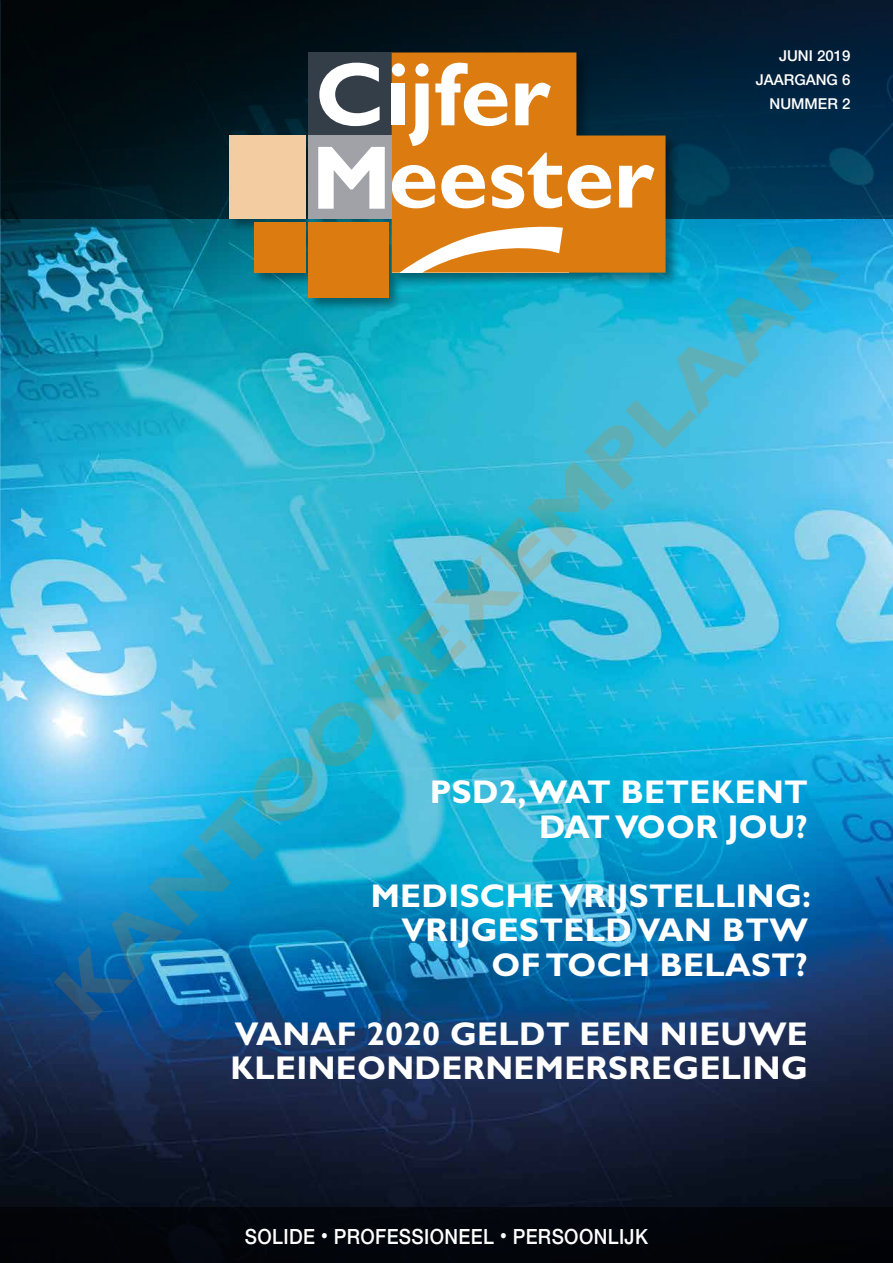
<style>
.page{position:relative;width:893px;height:1263px;background:#fff}
.page>*{position:absolute;margin:0;border:0;box-sizing:border-box;transform-origin:0 0}
.t1{font:700 33px/34.5px "Gill Sans Std";letter-spacing:.01em;color:#fff;text-align:right}
.t2{font:500 21px "Helvetica Neue LT Std";letter-spacing:.02em;color:#fff;scale:.9 1}
.t3{font:500 15px/24px "Helvetica Neue LT Std";color:#fff;text-align:right}
.s1{font-size:15px}
</style>
<div class="page">
<img style="left:0;top:219px;width:893px;height:989px">
<svg style="left:0;top:0;width:893px;height:219px;background:#011a29"></svg>
<div style="left:227px;top:50px;width:453px;height:262px;background:#000;opacity:.4"></div>
<div style="left:308px;top:52px;width:84px;height:84px;background:#343e48"></div>
<div style="left:254px;top:222px;width:51px;height:50px;background:#dc7b0f"></div>
<div style="left:308px;top:222px;width:81px;height:76px;background:#dc7b0f"></div>
<div style="left:229px;top:136px;width:76px;height:83px;background:#f3cca2"></div>
<svg style="left:319px;top:63px;width:61px;height:63px"></svg>
<svg style="left:392px;top:52px;width:274px;height:193px;background:#a96c23"></svg>
<div style="left:392px;top:83px;width:13px;height:42px;background:#fff"></div>
<svg style="left:409px;top:83px;width:20px;height:63px"></svg>
<svg style="left:435px;top:63px;width:73px;height:63px"></svg>
<svg style="left:515px;top:83px;width:36px;height:42px"></svg>
<svg style="left:392px;top:153px;width:170px;height:55px"></svg>
<svg style="left:568px;top:165px;width:44px;height:43px"></svg>
<svg style="left:619px;top:165px;width:35px;height:43px"></svg>
<div style="left:392px;top:63px;width:13px;height:13px;background:#fff;border-radius:50%"></div>
<div style="left:415px;top:63px;width:14px;height:13px;background:#fff;border-radius:50%"></div>
<div style="left:308px;top:136px;width:84px;height:83px;background:#a1a1a8"></div>
<svg style="left:318px;top:147px;width:67px;height:62px"></svg>
<div style="left:0;top:1208px;width:893px;height:55px;background:#02050a"></div>
<img style="left:54px;top:245px;width:785px;height:776px">
<p class="t3" style="left:756px;top:43px;width:96px">JUNI 2019<br>JAARGANG 6<br>NUMMER 2</p>
<p class="t1" style="left:430px;top:775px;width:380px">PSD2, WAT BETEKENT<br>DAT VOOR JOU?</p>
<p class="t1" style="left:371px;top:878px;width:442px">MEDISCHE VRIJSTELLING:<br>VRIJGESTELD VAN BTW<br>OF TOCH BELAST?</p>
<p class="t1" style="left:230px;top:1016px;width:579px;text-align:left">VANAF 2020 GELDT EEN NIEUWE<br>KLEINEONDERNEMERSREGELING</p>
<p class="t2" style="left:245px;top:1223px;width:450px">SOLIDE <span class="s1">•</span> PROFESSIONEEL <span class="s1">•</span> PERSOONLIJK</p>
</div>
